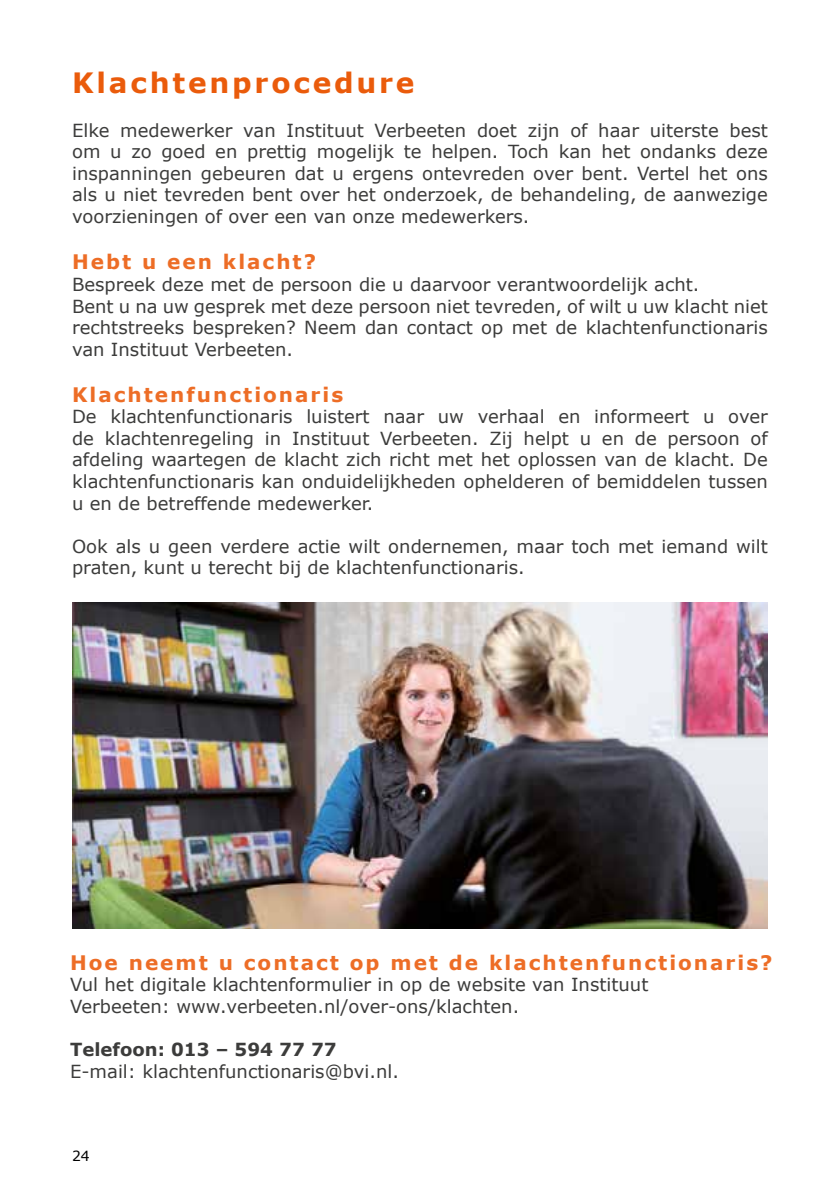
<style>
.page{position:relative;width:840px;height:1191px;background:#fff}
.page>*{position:absolute;margin:0;border:0;box-sizing:border-box;transform-origin:0 0}
.t1{font:700 28px "Verdana";letter-spacing:.1em;color:#ea5b0b}
.t2{font:700 20px "Verdana";letter-spacing:.1em;color:#ed6d26}
.t3{font:18px/21.6px "Verdana";color:#3c3c3b}
.t4{font:700 18px "Verdana";color:#3c3c3b}
.t5{font:14px "Verdana";color:#000}
</style>
<div class="page">
<img style="left:72px;top:603px;width:695px;height:325px">
<h1 class="t1" style="left:72px;top:63px;width:344px">Klachtenprocedure</h1>
<p class="t3" style="left:72px;top:119px;width:697px;text-align:justify">Elke medewerker van Instituut Verbeeten doet zijn of haar uiterste best om u zo goed en prettig mogelijk te helpen. Toch kan het ondanks deze inspanningen gebeuren dat u ergens ontevreden over bent. Vertel het ons als u niet tevreden bent over het onderzoek, de behandeling, de aanwezige voorzieningen of over een van onze medewerkers.</p>
<p class="t2" style="left:72px;top:248px;width:245px">Hebt u een klacht?</p>
<p class="t3" style="left:72px;top:273px;width:697px">Bespreek deze met de persoon die u daarvoor verantwoordelijk acht.<br>Bent u na uw gesprek met deze persoon niet tevreden, of wilt u uw klacht niet rechtstreeks bespreken? Neem dan contact op met de klachtenfunctionaris van Instituut Verbeeten.</p>
<p class="t2" style="left:72px;top:380px;width:272px">Klachtenfunctionaris</p>
<p class="t3" style="left:72px;top:405px;width:697px;text-align:justify">De klachtenfunctionaris luistert naar uw verhaal en informeert u over de klachtenregeling in Instituut Verbeeten. Zij helpt u en de persoon of afdeling waartegen de klacht zich richt met het oplossen van de klacht. De klachtenfunctionaris kan onduidelijkheden ophelderen of bemiddelen tussen u en de betreffende medewerker.</p>
<p class="t3" style="left:72px;top:535px;width:697px">Ook als u geen verdere actie wilt ondernemen, maar toch met iemand wilt praten, kunt u terecht bij de klachtenfunctionaris.</p>
<p class="t2" style="left:70px;top:948px;width:703px">Hoe neemt u contact op met de klachtenfunctionaris?</p>
<p class="t3" style="left:70px;top:973px;width:579px">Vul het digitale klachtenformulier in op de website van Instituut<br>Verbeeten: www.verbeeten.nl/over-ons/klachten.</p>
<p class="t4" style="left:70px;top:1036px;width:268px">Telefoon: 013 – 594 77 77</p>
<p class="t3" style="left:70px;top:1060px;width:330px">E-mail: klachtenfunctionaris@bvi.nl.</p>
<p class="t5" style="left:72px;top:1146px;width:19px">24</p>
</div>
